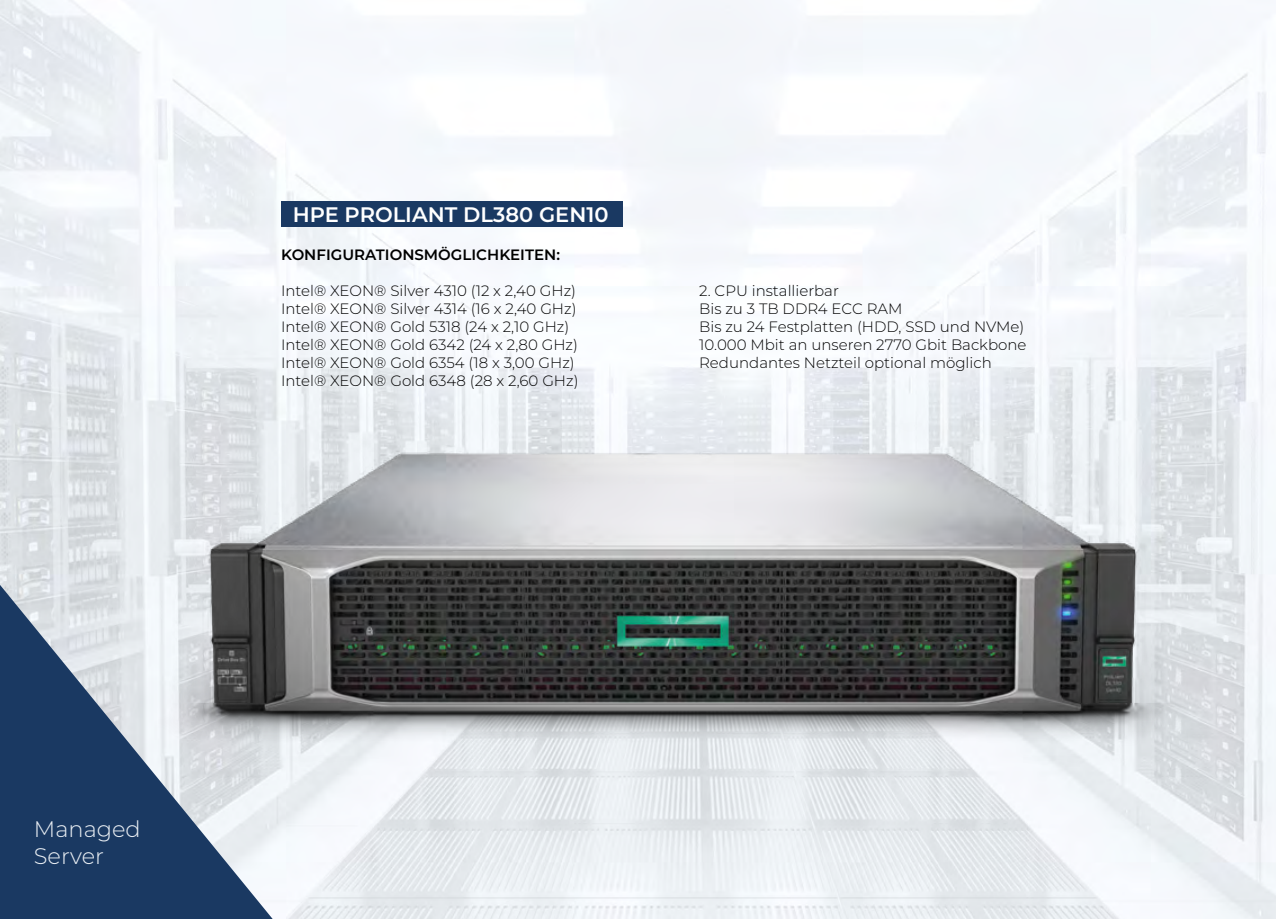
<style>
.page{position:relative;width:1276px;height:919px;background:#fff}
.page>*{position:absolute;margin:0;border:0;box-sizing:border-box;transform-origin:0 0}
.t1{font:300 22.5px/27px "Montserrat";color:#eaeff4}
.t2{font:600 21px "Montserrat";color:#fff}
.t3{font:300 15px/18px "Montserrat";color:#000}
.t4{font:600 15px "Montserrat";color:#000}
</style>
<div class="page">
<img style="left:0;top:0;width:1276px;height:918px">
<div style="left:281px;top:201px;width:341px;height:26px;background:#1a3962"></div>
<img style="left:158px;top:415px;width:1029px;height:351px">
<svg style="left:0;top:585px;width:273px;height:333px;background:#6f8096"></svg>
<h2 class="t2" style="left:293px;top:199px;width:317px">HPE PROLIANT DL380 GEN10</h2>
<p class="t4" style="left:281px;top:244px;width:280px">KONFIGURATIONSMÖGLICHKEITEN:</p>
<p class="t3" style="left:281px;top:281px;width:299px">Intel® XEON® Silver 4310 (12 x 2,40 GHz)<br>Intel® XEON® Silver 4314 (16 x 2,40 GHz)<br>Intel® XEON® Gold 5318 (24 x 2,10 GHz)<br>Intel® XEON® Gold 6342 (24 x 2,80 GHz)<br>Intel® XEON® Gold 6354 (18 x 3,00 GHz)<br>Intel® XEON® Gold 6348 (28 x 2,60 GHz)</p>
<p class="t3" style="left:699px;top:281px;width:329px">2. CPU installierbar<br>Bis zu 3 TB DDR4 ECC RAM<br>Bis zu 24 Festplatten (HDD, SSD und NVMe)<br>10.000 Mbit an unseren 2770 Gbit Backbone<br>Redundantes Netzteil optional möglich</p>
<h1 class="t1" style="left:34px;top:814px;width:108px">Managed<br>Server</h1>
</div>
